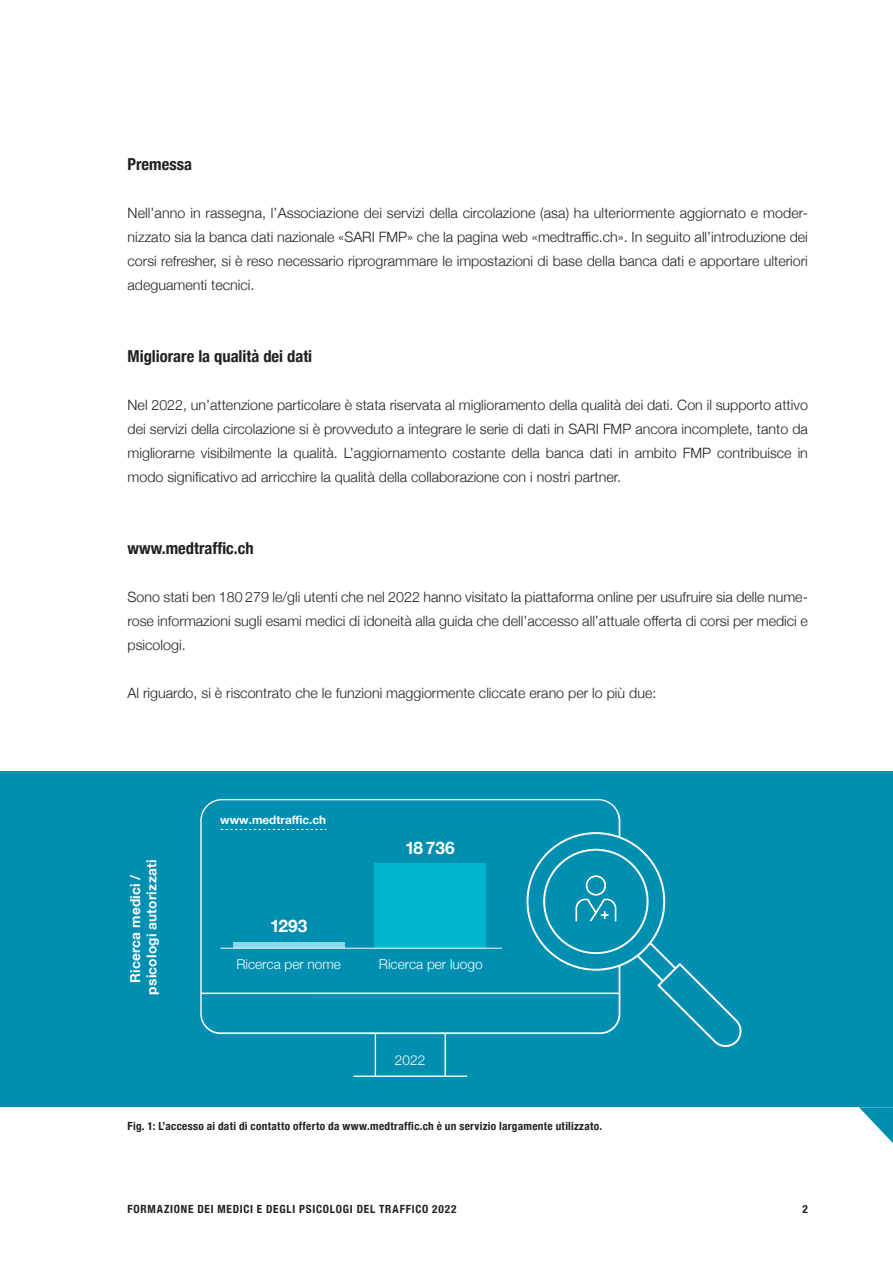
<style>
.page{position:relative;width:893px;height:1263px;background:#fff}
.page>*{position:absolute;margin:0;border:0;box-sizing:border-box;transform-origin:0 0}
.t1{font:700 17.25px "Helvetica Neue";color:#fff}
.t2{font:700 condensed 16.5px "Helvetica Neue";color:#231f20}
.t3{font:300 14.25px/24px "Helvetica Neue";color:#231f20;text-align:justify}
.t4{font:700 13.65px/16.4px "Helvetica Neue";letter-spacing:.015em;color:#fff;text-align:center}
.t5{font:300 13.65px "Helvetica Neue";color:#fff}
.t6{font:700 11.7px "Helvetica Neue";color:#fff}
.t7{font:700 condensed 11.25px "Helvetica Neue";letter-spacing:.035em;color:#231f20}
.t8{font:700 condensed 11.25px "Helvetica Neue";letter-spacing:.07em;color:#231f20}
</style>
<div class="page">
<div style="left:0;top:771px;width:893px;height:336px;background:#018fb1"></div>
<svg style="left:200px;top:799px;width:420px;height:278px"></svg>
<div style="left:374px;top:864px;width:112px;height:84px;background:#00b6cd"></div>
<div style="left:233px;top:942px;width:111px;height:6px;background:#89dae6"></div>
<svg style="left:221px;top:829px;width:105px;height:1px"></svg>
<hr style="left:220px;top:948px;width:282px;height:1px;background:#fff">
<svg style="left:526px;top:832px;width:215px;height:215px"></svg>
<svg style="left:543px;top:849px;width:106px;height:105px"></svg>
<svg style="left:859px;top:1107px;width:34px;height:36px"></svg>
<p class="t2" style="left:128px;top:150px;width:66px">Premessa</p>
<p class="t3" style="left:128px;top:200px;width:682px">Nell’anno in rassegna, l’Associazione dei servizi della circolazione (asa) ha ulteriormente aggiornato e moder&shy;nizzato sia la banca dati nazionale «SARI FMP» che la pagina web «medtraffic.ch». In seguito all’introduzione dei corsi refresher, si è reso necessario riprogrammare le impostazioni di base della banca dati e apportare ulteriori adeguamenti tecnici.</p>
<p class="t2" style="left:128px;top:342px;width:186px">Migliorare la qualità dei dati</p>
<p class="t3" style="left:128px;top:392px;width:682px">Nel 2022, un’attenzione particolare è stata riservata al miglioramento della qualità dei dati. Con il supporto attivo dei servizi della circolazione si è provveduto a integrare le serie di dati in SARI FMP ancora incomplete, tanto da migliorarne visibilmente la qualità. L’aggiornamento costante della banca dati in ambito FMP contribuisce in modo significativo ad arricchire la qualità della collaborazione con i nostri partner.</p>
<p class="t2" style="left:128px;top:534px;width:128px">www.medtraffic.ch</p>
<p class="t3" style="left:128px;top:584px;width:682px">Sono stati ben 180 279 le/gli utenti che nel 2022 hanno visitato la piattaforma online per usufruire sia delle nume&shy;rose informazioni sugli esami medici di idoneità alla guida che dell’accesso all’attuale offerta di corsi per medici e psicologi.</p>
<p class="t3" style="left:128px;top:680px;width:530px">Al riguardo, si è riscontrato che le funzioni maggiormente cliccate erano per lo più due:</p>
<p class="t4" style="left:128px;top:994px;width:137px;rotate:-90deg">Ricerca medici / psicologi autorizzati</p>
<p class="t6" style="left:220px;top:811px;width:107px">www.medtraffic.ch</p>
<p class="t1" style="left:270px;top:912px;width:39px">1293</p>
<p class="t1" style="left:405px;top:834px;width:51px">18 736</p>
<p class="t5" style="left:236px;top:953px;width:106px">Ricerca per nome</p>
<p class="t5" style="left:379px;top:953px;width:105px">Ricerca per luogo</p>
<p class="t5" style="left:395px;top:1049px;width:32px">2022</p>
<p class="t7" style="left:128px;top:1116px;width:476px">Fig. 1: L’accesso ai dati di contatto offerto da www.medtraffic.ch è un servizio largamente utilizzato.</p>
<p class="t8" style="left:128px;top:1199px;width:331px">FORMAZIONE DEI MEDICI E DEGLI PSICOLOGI DEL TRAFFICO 2022</p>
<p class="t7" style="left:802px;top:1199px;width:7px">2</p>
</div>
